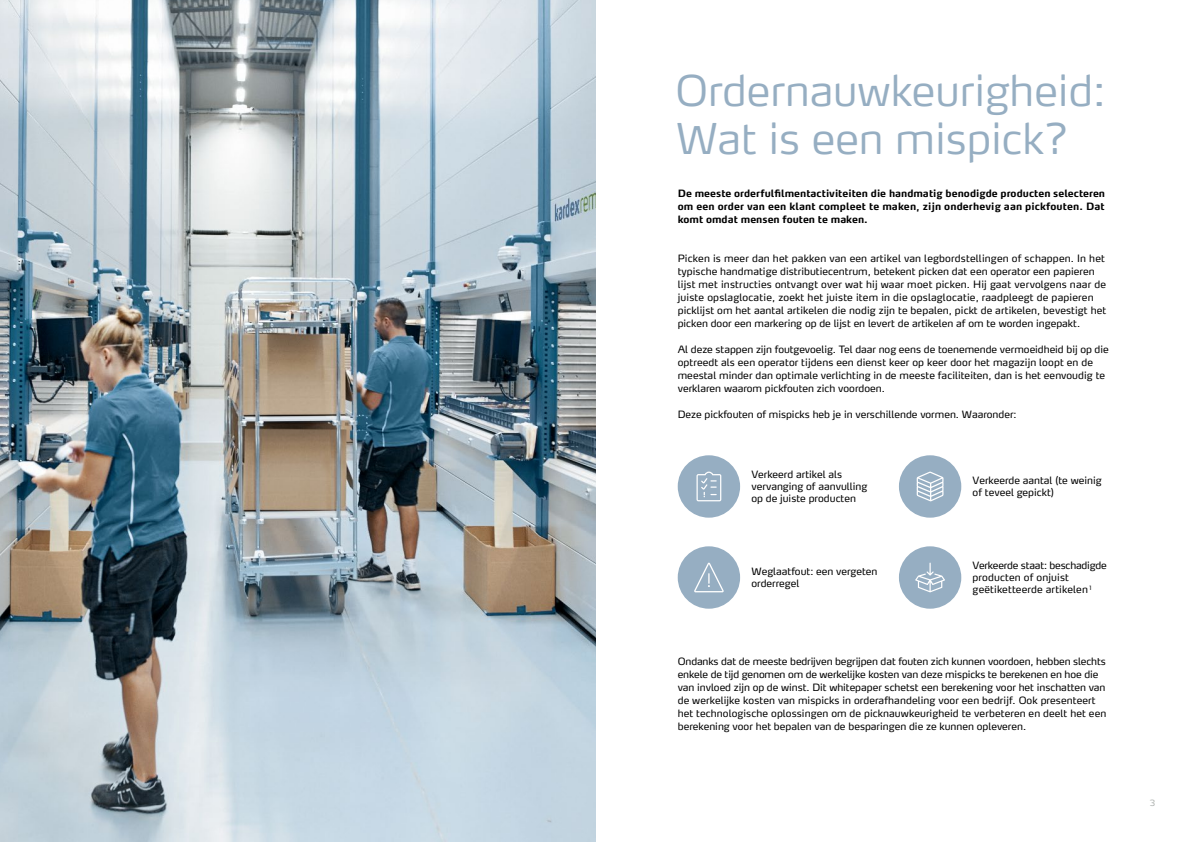
<style>
.page{position:relative;width:1191px;height:842px;background:#fff}
.page>*{position:absolute;margin:0;border:0;box-sizing:border-box;transform-origin:0 0}
.t1{font:300 42px/48px "Max Pro";color:#96aec2}
.t2{font:10px/13px "Max Pro";letter-spacing:.005em;color:#000}
.t3{font:700 10px/13px "Max Pro";letter-spacing:.005em;color:#000;text-align:justify}
.t4{font:300 8.5px "Max Pro";color:#a8aca9}
</style>
<div class="page">
<div style="left:677px;top:455px;width:63px;height:63px;background:#96aec2;border-radius:50%"></div>
<svg style="left:696px;top:472px;width:25px;height:29px"></svg>
<div style="left:899px;top:455px;width:62px;height:63px;background:#96aec2;border-radius:50%"></div>
<svg style="left:916px;top:471px;width:27px;height:30px"></svg>
<div style="left:677px;top:546px;width:63px;height:63px;background:#96aec2;border-radius:50%"></div>
<svg style="left:694px;top:563px;width:30px;height:29px"></svg>
<div style="left:899px;top:546px;width:62px;height:63px;background:#96aec2;border-radius:50%"></div>
<svg style="left:915px;top:563px;width:30px;height:29px"></svg>
<img style="left:0;top:0;width:595px;height:842px">
<h1 class="t1" style="left:675px;top:62px;width:432px">Ordernauwkeurigheid:<br>Wat is een mispick?</h1>
<p class="t3" style="left:677px;top:185px;width:429px">De meeste orderfulfilmentactiviteiten die handmatig benodigde producten selecteren om een order van een klant compleet te maken, zijn onderhevig aan pickfouten. Dat komt omdat mensen fouten te maken.</p>
<p class="t2" style="left:677px;top:251px;width:430px">Picken is meer dan het pakken van een artikel van legbordstellingen of schappen. In het typische handmatige distributiecentrum, betekent picken dat een operator een papieren lijst met instructies ontvangt over wat hij waar moet picken. Hij gaat vervolgens naar de juiste opslaglocatie, zoekt het juiste item in die opslaglocatie, raadpleegt de papieren picklijst om het aantal artikelen die nodig zijn te bepalen, pickt de artikelen, bevestigt het picken door een markering op de lijst en levert de artikelen af om te worden ingepakt.</p>
<p class="t2" style="left:677px;top:342px;width:432px">Al deze stappen zijn foutgevoelig. Tel daar nog eens de toenemende vermoeidheid bij op die optreedt als een operator tijdens een dienst keer op keer door het magazijn loopt en de meestal minder dan optimale verlichting in de meeste faciliteiten, dan is het eenvoudig te verklaren waarom pickfouten zich voordoen.</p>
<p class="t2" style="left:677px;top:407px;width:340px">Deze pickfouten of mispicks heb je in verschillende vormen. Waaronder:</p>
<p class="t2" style="left:751px;top:468px;width:117px;line-height:12px">Verkeerd artikel als vervanging of aanvulling op de juiste producten</p>
<p class="t2" style="left:972px;top:474px;width:131px;line-height:12px">Verkeerde aantal (te weinig of teveel gepickt)</p>
<p class="t2" style="left:751px;top:565px;width:128px;line-height:12px">Weglaatfout: een vergeten orderregel</p>
<p class="t2" style="left:972px;top:559px;width:136px;line-height:12px">Verkeerde staat: beschadigde producten of onjuist geëtiketteerde artikelen <sup>1</sup></p>
<p class="t2" style="left:677px;top:654px;width:430px">Ondanks dat de meeste bedrijven begrijpen dat fouten zich kunnen voordoen, hebben slechts enkele de tijd genomen om de werkelijke kosten van deze mispicks te berekenen en hoe die van invloed zijn op de winst. Dit whitepaper schetst een berekening voor het inschatten van de werkelijke kosten van mispicks in orderafhandeling voor een bedrijf. Ook presenteert het technologische oplossingen om de picknauwkeurigheid te verbeteren en deelt het een berekening voor het bepalen van de besparingen die ze kunnen opleveren.</p>
<p class="t4" style="left:1149px;top:796px;width:7px">3</p>
</div>
